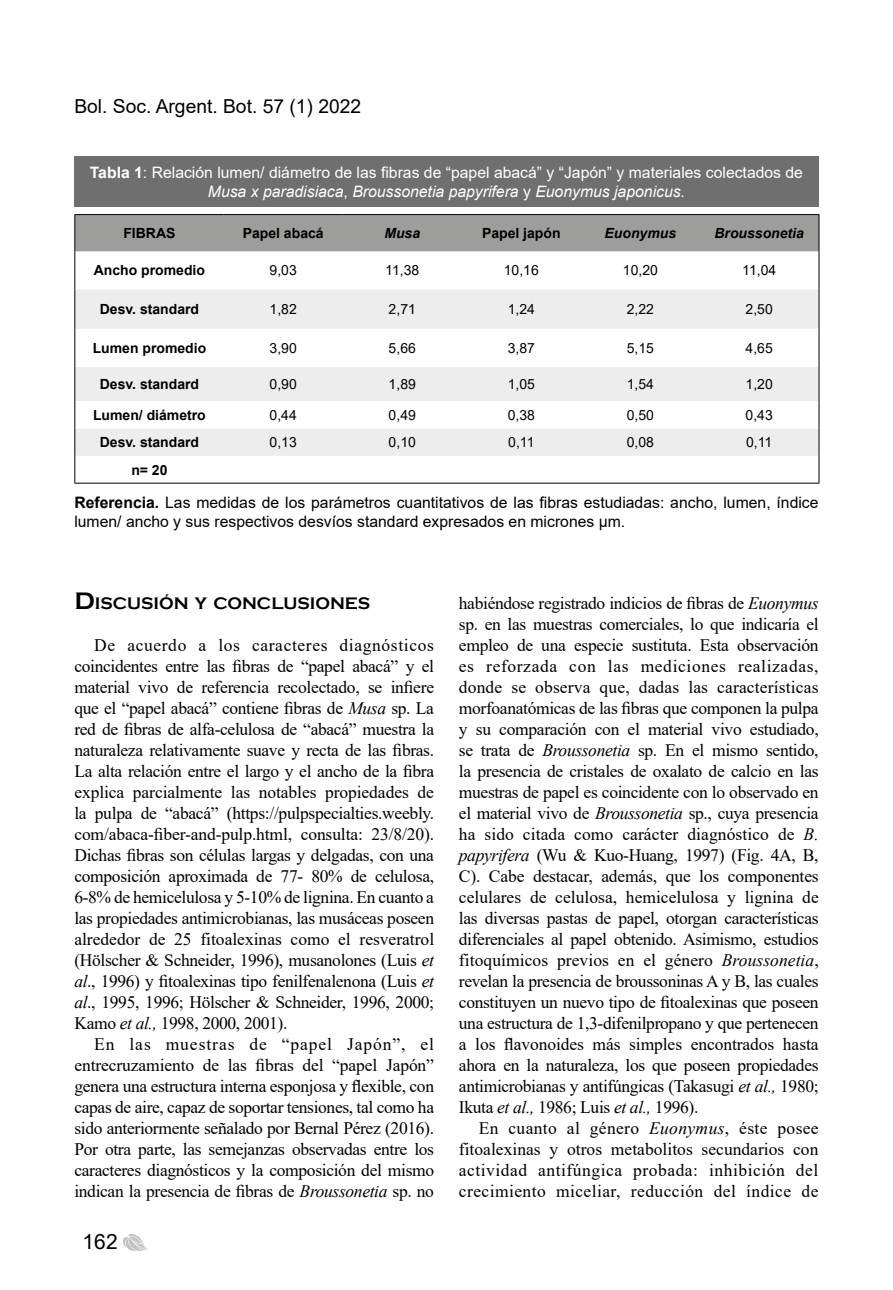
<style>
.page{position:relative;width:893px;height:1290px;background:#fff}
.page>*{position:absolute;margin:0;border:0;box-sizing:border-box;transform-origin:0 0}
.t1{font:21px "Arial";color:#000}
.t2{font:19.25px "Arial";color:#000}
.t3{font:17.5px/21px "Times New Roman";letter-spacing:-.02em;color:#000;text-align:justify}
.t4{font:700 17.15px "Copperplate Gothic";color:#000}
.t5{font:15.75px/18.9px "Arial";color:#000}
.t6{font:15.75px/18.9px "Arial";color:#fff;text-align:center}
.t7{font:14px "Arial";color:#000}
.t8{font:700 14px "Arial";color:#000}
.t9{font:italic 700 14px "Arial";color:#000}
.s1{font-weight:700}
.s2{font-style:italic}
.s3{font-size:24.5px}
</style>
<div class="page">
<svg style="left:123px;top:1234px;width:25px;height:17px"></svg>
<div style="left:74px;top:156px;width:745px;height:51px;background:#706f6f"></div>
<div style="left:75px;top:215px;width:744px;height:36px;background:#9d9d9c"></div>
<svg style="left:75px;top:289px;width:744px;height:167px;fill:#ededed"></svg>
<hr style="left:74px;top:214px;width:150px;height:1px;background:#000">
<hr style="left:74px;top:215px;width:1px;height:36px;background:#000">
<hr style="left:224px;top:214px;width:119px;height:1px;background:#000">
<hr style="left:343px;top:214px;width:119px;height:1px;background:#000">
<hr style="left:462px;top:214px;width:119px;height:1px;background:#000">
<hr style="left:581px;top:214px;width:119px;height:1px;background:#000">
<hr style="left:700px;top:214px;width:119px;height:1px;background:#000">
<hr style="left:819px;top:215px;width:1px;height:36px;background:#000">
<hr style="left:74px;top:251px;width:1px;height:38px;background:#000">
<hr style="left:819px;top:251px;width:1px;height:38px;background:#000">
<hr style="left:74px;top:289px;width:1px;height:40px;background:#000">
<hr style="left:819px;top:289px;width:1px;height:40px;background:#000">
<hr style="left:74px;top:329px;width:1px;height:38px;background:#000">
<hr style="left:819px;top:329px;width:1px;height:38px;background:#000">
<hr style="left:74px;top:367px;width:1px;height:34px;background:#000">
<hr style="left:819px;top:367px;width:1px;height:34px;background:#000">
<svg style="left:74px;top:401px;width:1px;height:82px"></svg>
<svg style="left:819px;top:401px;width:1px;height:82px"></svg>
<hr style="left:74px;top:483px;width:150px;height:1px;background:#000">
<hr style="left:224px;top:483px;width:119px;height:1px;background:#000">
<hr style="left:343px;top:483px;width:119px;height:1px;background:#000">
<hr style="left:462px;top:483px;width:119px;height:1px;background:#000">
<hr style="left:581px;top:483px;width:119px;height:1px;background:#000">
<hr style="left:700px;top:483px;width:119px;height:1px;background:#000">
<p class="t2" style="left:74px;top:93px;width:288px">Bol. Soc. Argent. Bot. 57 (1) 2022</p>
<p class="t6" style="left:90px;top:163px;width:715px"><span class="s1">Tabla 1</span>: Relación lumen/ diámetro de las fibras de “papel abacá” y “Japón” y materiales colectados de<br><span class="s2">Musa x paradisiaca</span>, <span class="s2">Broussonetia papyrifera</span> y <span class="s2">Euonymus japonicus.</span></p>
<p class="t8" style="left:123px;top:223px;width:54px">FIBRAS</p>
<p class="t8" style="left:243px;top:223px;width:82px">Papel abacá</p>
<p class="t9" style="left:384px;top:224px;width:37px">Musa</p>
<p class="t8" style="left:482px;top:223px;width:80px">Papel japón</p>
<p class="t9" style="left:605px;top:224px;width:73px">Euonymus</p>
<p class="t9" style="left:714px;top:224px;width:91px">Broussonetia</p>
<p class="t8" style="left:94px;top:261px;width:113px">Ancho promedio</p>
<p class="t7" style="left:270px;top:261px;width:29px">9,03</p>
<p class="t7" style="left:385px;top:261px;width:35px">11,38</p>
<p class="t7" style="left:504px;top:261px;width:37px">10,16</p>
<p class="t7" style="left:623px;top:261px;width:37px">10,20</p>
<p class="t7" style="left:742px;top:261px;width:35px">11,04</p>
<p class="t8" style="left:100px;top:299px;width:101px">Desv. standard</p>
<p class="t7" style="left:270px;top:300px;width:29px">1,82</p>
<p class="t7" style="left:389px;top:300px;width:29px">2,71</p>
<p class="t7" style="left:508px;top:300px;width:29px">1,24</p>
<p class="t7" style="left:627px;top:300px;width:29px">2,22</p>
<p class="t7" style="left:746px;top:300px;width:29px">2,50</p>
<p class="t8" style="left:93px;top:338px;width:115px">Lumen promedio</p>
<p class="t7" style="left:270px;top:338px;width:29px">3,90</p>
<p class="t7" style="left:389px;top:338px;width:29px">5,66</p>
<p class="t7" style="left:508px;top:338px;width:29px">3,87</p>
<p class="t7" style="left:627px;top:338px;width:29px">5,15</p>
<p class="t7" style="left:746px;top:338px;width:29px">4,65</p>
<p class="t8" style="left:100px;top:374px;width:101px">Desv. standard</p>
<p class="t7" style="left:270px;top:374px;width:29px">0,90</p>
<p class="t7" style="left:389px;top:374px;width:29px">1,89</p>
<p class="t7" style="left:508px;top:374px;width:29px">1,05</p>
<p class="t7" style="left:627px;top:374px;width:29px">1,54</p>
<p class="t7" style="left:746px;top:374px;width:29px">1,20</p>
<p class="t8" style="left:93px;top:405px;width:114px">Lumen/ diámetro</p>
<p class="t7" style="left:270px;top:405px;width:29px">0,44</p>
<p class="t7" style="left:389px;top:405px;width:29px">0,49</p>
<p class="t7" style="left:508px;top:405px;width:29px">0,38</p>
<p class="t7" style="left:627px;top:405px;width:29px">0,50</p>
<p class="t7" style="left:746px;top:405px;width:29px">0,43</p>
<p class="t8" style="left:100px;top:432px;width:101px">Desv. standard</p>
<p class="t7" style="left:270px;top:433px;width:29px">0,13</p>
<p class="t7" style="left:389px;top:433px;width:29px">0,10</p>
<p class="t7" style="left:508px;top:433px;width:28px">0,11</p>
<p class="t7" style="left:627px;top:433px;width:29px">0,08</p>
<p class="t7" style="left:746px;top:433px;width:28px">0,11</p>
<p class="t8" style="left:131px;top:460px;width:38px">n= 20</p>
<p class="t5" style="left:74px;top:493px;width:746px"><span class="s1">Referencia.</span> Las medidas de los parámetros cuantitativos de las fibras estudiadas: ancho, lumen, índice lumen/ ancho y sus respectivos desvíos standard expresados en micrones μm.</p>
<p class="t4" style="left:74px;top:594px;width:296px"><span class="s3">D</span>ISCUSIÓN Y CONCLUSIONES</p>
<p class="t3" style="left:74px;top:634px;width:361px;text-indent:20px">De acuerdo a los caracteres diagnósticos coincidentes entre las fibras de “papel abacá” y el material vivo de referencia recolectado, se infiere que el “papel abacá” contiene fibras de <span class="s2">Musa</span> sp. La red de fibras de alfa-celulosa de “abacá” muestra la naturaleza relativamente suave y recta de las fibras.<br>La alta relación entre el largo y el ancho de la fibra explica parcialmente las notables propiedades de la pulpa de “abacá” (https://pulpspecialties.weebly. com/abaca-fiber-and-pulp.html, consulta: 23/8/20).<br>Dichas fibras son células largas y delgadas, con una composición aproximada de 77- 80% de celulosa, 6-8% de hemicelulosa y 5-10% de lignina. En cuanto a las propiedades antimicrobianas, las musáceas poseen alrededor de 25 fitoalexinas como el resveratrol (Hölscher &amp; Schneider, 1996), musanolones (Luis <span class="s2">et al</span>., 1996) y fitoalexinas tipo fenilfenalenona (Luis <span class="s2">et al</span>., 1995, 1996; Hölscher &amp; Schneider, 1996, 2000; Kamo <span class="s2">et al.,</span> 1998, 2000, 2001).</p>
<p class="t3" style="left:74px;top:1033px;width:361px;text-indent:20px">En las muestras de “papel Japón”, el entrecruzamiento de las fibras del “papel Japón” genera una estructura interna esponjosa y flexible, con capas de aire, capaz de soportar tensiones, tal como ha sido anteriormente señalado por Bernal Pérez (2016).<br>Por otra parte, las semejanzas observadas entre los caracteres diagnósticos y la composición del mismo indican la presencia de fibras de <span class="s2">Broussonetia</span> sp. no</p>
<p class="t1" style="left:83px;top:1227px;width:37px">162</p>
<p class="t3" style="left:459px;top:592px;width:361px">habiéndose registrado indicios de fibras de <span class="s2">Euonymus </span>sp. en las muestras comerciales, lo que indicaría el empleo de una especie sustituta. Esta observación es reforzada con las mediciones realizadas, donde se observa que, dadas las características morfoanatómicas de las fibras que componen la pulpa y su comparación con el material vivo estudiado, se trata de <span class="s2">Broussonetia</span> sp. En el mismo sentido, la presencia de cristales de oxalato de calcio en las muestras de papel es coincidente con lo observado en el material vivo de <span class="s2">Broussonetia</span> sp., cuya presencia ha sido citada como carácter diagnóstico de <span class="s2">B. papyrifera</span> (Wu &amp; Kuo-Huang, 1997) (Fig. 4A, B, C). Cabe destacar, además, que los componentes celulares de celulosa, hemicelulosa y lignina de las diversas pastas de papel, otorgan características diferenciales al papel obtenido. Asimismo, estudios fitoquímicos previos en el género <span class="s2">Broussonetia</span>, revelan la presencia de broussoninas A y B, las cuales constituyen un nuevo tipo de fitoalexinas que poseen una estructura de 1,3-difenilpropano y que pertenecen a los flavonoides más simples encontrados hasta ahora en la naturaleza, los que poseen propiedades antimicrobianas y antifúngicas (Takasugi <span class="s2">et al.,</span> 1980; Ikuta <span class="s2">et al.,</span> 1986; Luis <span class="s2">et al.,</span> 1996).</p>
<p class="t3" style="left:459px;top:1117px;width:361px;text-indent:20px">En cuanto al género <span class="s2">Euonymus</span>, éste posee fitoalexinas y otros metabolitos secundarios con actividad antifúngica probada: inhibición del crecimiento miceliar, reducción del índice de</p>
</div>
